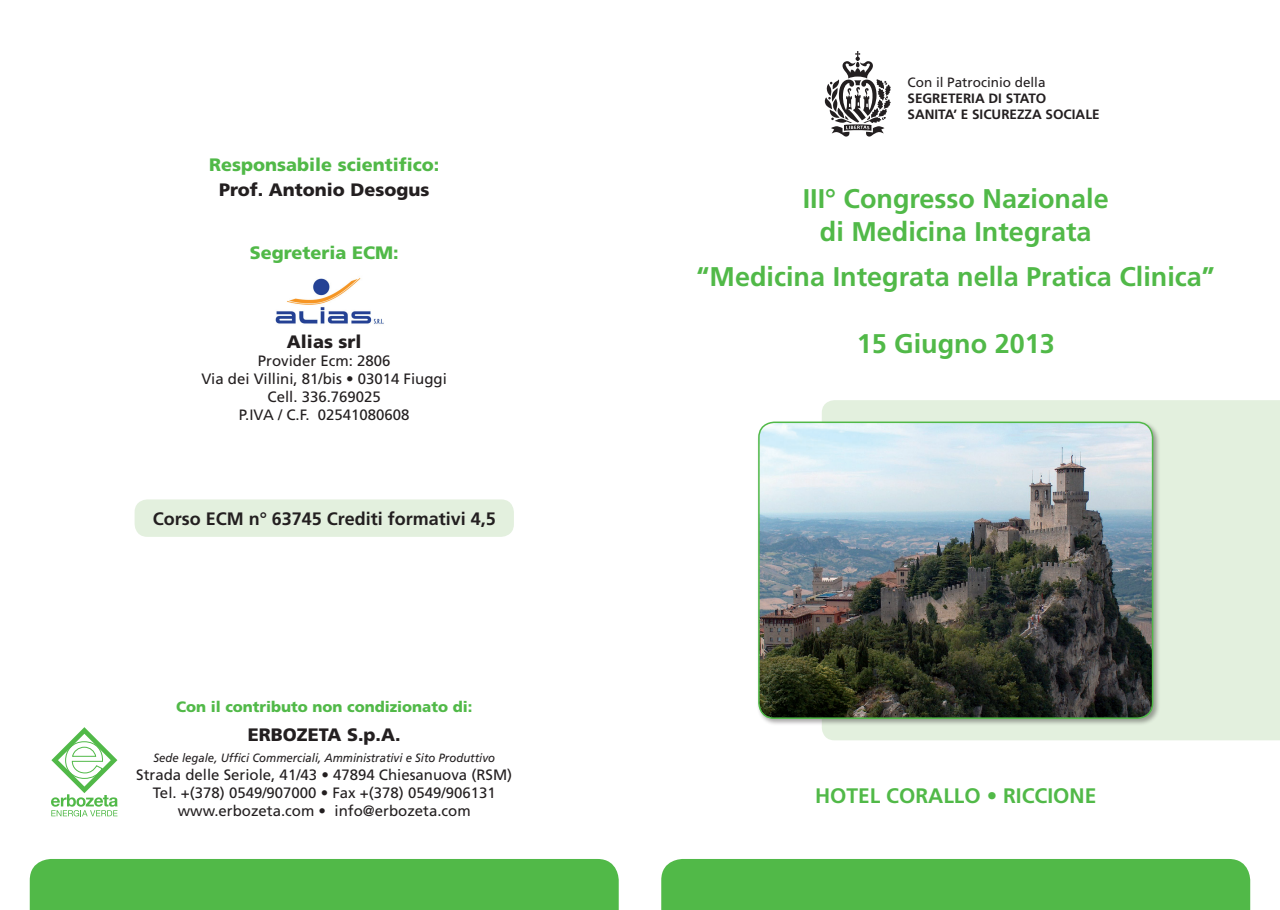
<style>
.page{position:relative;width:1280px;height:910px;background:#fff}
.page>*{position:absolute;margin:0;border:0;box-sizing:border-box;transform-origin:0 0}
.t1{font:700 27px "Frutiger";color:#51b948}
.t2{font:700 21px "Frutiger";color:#51b948}
.t3{font:900 18px "Frutiger";color:#231f20}
.t4{font:900 18px "Frutiger";color:#51b948}
.t5{font:700 18px "Frutiger";color:#231f20}
.t6{font:15px "Frutiger";color:#231f20}
.t7{font:900 15px "Frutiger";color:#51b948}
.t8{font:700 13.5px "Frutiger";color:#231f20}
.t9{font:13.5px "Frutiger";color:#231f20}
.t10{font:italic 12px "Frutiger";color:#231f20;scale:.95 1}
</style>
<div class="page">
<div style="left:135px;top:499px;width:379px;height:38px;background:#e3f0de;border-radius:13px"></div>
<div style="left:661px;top:859px;width:589px;height:51px;background:#51b948"></div>
<div style="left:30px;top:859px;width:589px;height:51px;background:#51b948"></div>
<svg style="left:824px;top:51px;width:67px;height:86px"></svg>
<img style="left:275px;top:278px;width:109px;height:46px">
<div style="left:822px;top:400px;width:458px;height:340px;background:#e3f0de"></div>
<div style="left:756px;top:420px;width:405px;height:307px;background:#231f20;opacity:.4"></div>
<img style="left:759px;top:422px;width:393px;height:296px">
<div style="left:758px;top:422px;width:395px;height:297px;border:2px solid #51b948;border-radius:15px"></div>
<svg style="left:51px;top:727px;width:67px;height:89px"></svg>
<p class="t4" style="left:209px;top:154px;width:232px">Responsabile scientifico:</p>
<p class="t3" style="left:219px;top:179px;width:212px">Prof. Antonio Desogus</p>
<p class="t4" style="left:250px;top:242px;width:150px">Segreteria ECM:</p>
<p class="t3" style="left:287px;top:330px;width:76px">Alias srl</p>
<p class="t6" style="left:258px;top:352px;width:134px">Provider Ecm: 2806</p>
<p class="t6" style="left:202px;top:370px;width:247px">Via dei Villini, 81/bis • 03014 Fiuggi</p>
<p class="t6" style="left:268px;top:388px;width:115px">Cell. 336.769025</p>
<p class="t6" style="left:239px;top:406px;width:172px">P.IVA / C.F. 02541080608</p>
<p class="t5" style="left:153px;top:508px;width:344px">Corso ECM n° 63745 Crediti formativi 4,5</p>
<p class="t7" style="left:176px;top:698px;width:298px">Con il contributo non condizionato di:</p>
<p class="t3" style="left:248px;top:724px;width:154px">ERBOZETA S.p.A.</p>
<p class="t10" style="left:153px;top:751px;width:361px">Sede legale, Uffici Commerciali, Amministrativi e Sito Produttivo</p>
<p class="t6" style="left:136px;top:766px;width:377px">Strada delle Seriole, 41/43 • 47894 Chiesanuova (RSM)</p>
<p class="t6" style="left:153px;top:784px;width:344px">Tel. +(378) 0549/907000 • Fax +(378) 0549/906131</p>
<p class="t6" style="left:178px;top:802px;width:294px">www.erbozeta.com • info@erbozeta.com</p>
<p class="t9" style="left:907px;top:74px;width:140px">Con il Patrocinio della</p>
<p class="t8" style="left:907px;top:91px;width:140px">SEGRETERIA DI STATO</p>
<p class="t8" style="left:907px;top:107px;width:194px">SANITA’ E SICUREZZA SOCIALE</p>
<p class="t1" style="left:803px;top:183px;width:307px">III° Congresso Nazionale</p>
<p class="t1" style="left:820px;top:216px;width:273px">di Medicina Integrata</p>
<p class="t1" style="left:697px;top:261px;width:520px">“Medicina Integrata nella Pratica Clinica”</p>
<p class="t1" style="left:857px;top:328px;width:200px">15 Giugno 2013</p>
<p class="t2" style="left:815px;top:783px;width:283px">HOTEL CORALLO • RICCIONE</p>
</div>
